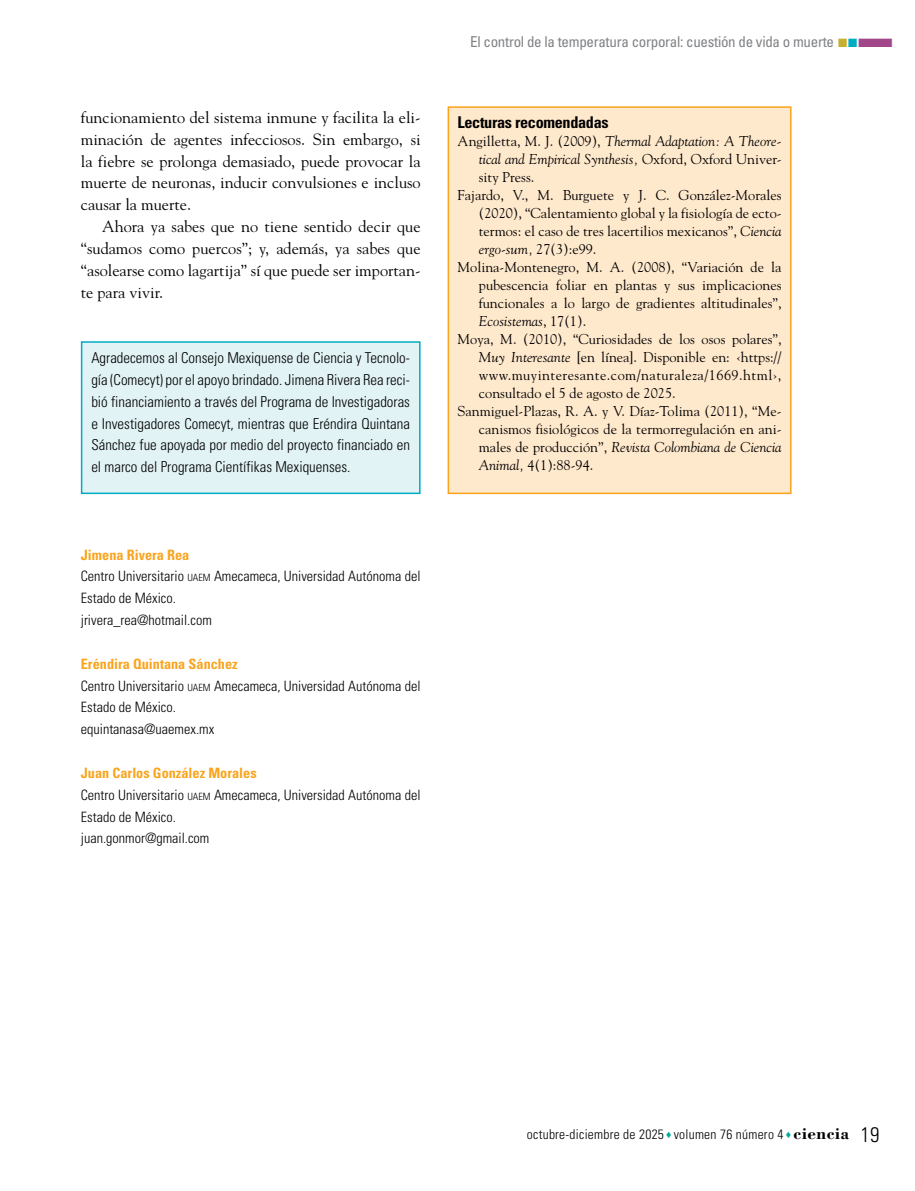
<style>
.page{position:relative;width:915px;height:1191px;background:#fff}
.page>*{position:absolute;margin:0;border:0;box-sizing:border-box;transform-origin:0 0}
.t1{font:16.2px/21.8px "Goudy Std";color:#000;text-align:justify}
.t2{font:700 condensed 16.2px "Univers LT Std";letter-spacing:-.02em;color:#000}
.t3{font:300 condensed 15px/21.8px "Univers LT Std";color:#000;text-align:justify}
.t4{font:condensed 15px "Univers LT Std";letter-spacing:-.02em;color:#808285}
.t5{font:14.25px "Goudy Std";color:#000}
.t6{font:300 condensed 14.25px/21.9px "Univers LT Std";color:#000}
.t7{font:italic 14.25px "Goudy Std";color:#000}
.t8{font:14.25px "Goudy Std";letter-spacing:.03em;color:#000}
.t9{font:300 condensed 13.5px "Univers LT Std";letter-spacing:.02em;color:#000}
.s1{font-weight:700;color:#faa41d}
.s2{font-size:10.05px}
.s3{color:#c6af31}
.s4{color:#00acc3}
.s5{color:#a2468a}
.s6{font-style:normal}
.s7{font-style:italic}
.s8{color:#00a99b}
.s9{font-family:"Bodoni Std";font-weight:700;font-stretch:normal;font-size:17.25px}
.s10{font-size:21px}
</style>
<div class="page">
<div style="left:82px;top:342px;width:337px;height:151px;background:#e2f3f6"></div>
<div style="left:81px;top:341px;width:339px;height:153px;border:2px solid #00acc3"></div>
<div style="left:448px;top:107px;width:342px;height:386px;background:#ffe9cd"></div>
<div style="left:447px;top:106px;width:344px;height:388px;border:2px solid #faa41d"></div>
<p class="t1" style="left:81px;top:106px;width:341px">funcionamiento del sistema inmune y facilita la eli&shy;minación de agentes infecciosos. Sin embargo, si la fiebre se prolonga demasiado, puede provocar la muerte de neuronas, inducir convulsiones e incluso causar la muerte.</p>
<p class="t1" style="left:81px;top:215px;width:341px;text-indent:21px">Ahora ya sabes que no tiene sentido decir que “sudamos como puercos”; y, además, ya sabes que “asolearse como lagartija” sí que puede ser importan&shy;te para vivir.</p>
<p class="t3" style="left:91px;top:347px;width:320px">Agradecemos al Consejo Mexiquense de Ciencia y Tecnolo&shy;gía (Comecyt) por el apoyo brindado. Jimena Rivera Rea reci&shy;bió financiamiento a través del Programa de Investigadoras e Investigadores Comecyt, mientras que Eréndira Quintana Sánchez fue apoyada por medio del proyecto financiado en el marco del Programa Científikas Mexiquenses.</p>
<p class="t6" style="left:81px;top:543px;width:341px"><span class="s1">Jimena Rivera Rea<br></span>Centro Universitario <span class="s2">UAEM</span> Amecameca, Universidad Autónoma del<br>Estado de México.<br>jrivera_rea@hotmail.com</p>
<p class="t6" style="left:81px;top:653px;width:341px"><span class="s1">Eréndira Quintana Sánchez<br></span>Centro Universitario <span class="s2">UAEM</span> Amecameca, Universidad Autónoma del Estado de México.<br>equintanasa@uaemex.mx</p>
<p class="t6" style="left:81px;top:762px;width:341px"><span class="s1">Juan Carlos González Morales<br></span>Centro Universitario <span class="s2">UAEM</span> Amecameca, Universidad Autónoma del Estado de México.<br>juan.gonmor@gmail.com</p>
<p class="t4" style="left:470px;top:32px;width:425px">El control de la temperatura corporal: cuestión de vida o muerte <span class="s3">■</span><span class="s4">■</span><span class="s5">■</span></p>
<p class="t2" style="left:457px;top:112px;width:152px">Lecturas recomendadas</p>
<p class="t7" style="left:457px;top:132px;width:325px"><span class="s6">Angilletta, M. J. (2009),</span> Thermal Adaptation: A Theore-</p>
<p class="t7" style="left:478px;top:150px;width:304px">tical and Empirical Synthesis, <span class="s6">Oxford, Oxford Univer-</span></p>
<p class="t5" style="left:478px;top:168px;width:57px">sity Press.</p>
<p class="t5" style="left:457px;top:186px;width:325px">Fajardo, V., M. Burguete y J. C. González-Morales</p>
<p class="t5" style="left:478px;top:204px;width:304px">(2020), “Calentamiento global y la fisiología de ecto-</p>
<p class="t5" style="left:478px;top:222px;width:304px">termos: el caso de tres lacertilios mexicanos”, <span class="s7">Ciencia</span></p>
<p class="t5" style="left:478px;top:240px;width:119px"><span class="s7">ergo</span>-<span class="s7">sum,</span> 27(3):e99.</p>
<p class="t5" style="left:457px;top:258px;width:325px">Molina-Montenegro, M. A. (2008), “Variación de la</p>
<p class="t5" style="left:478px;top:276px;width:304px">pubescencia foliar en plantas y sus implicaciones</p>
<p class="t5" style="left:478px;top:294px;width:304px">funcionales a lo largo de gradientes altitudinales”,</p>
<p class="t7" style="left:478px;top:312px;width:109px">Ecosistemas<span class="s6">, 17(1).</span></p>
<p class="t5" style="left:457px;top:330px;width:325px">Moya, M. (2010), “Curiosidades de los osos polares”,</p>
<p class="t5" style="left:478px;top:348px;width:304px"><span class="s7">Muy Interesante</span> [en línea]. Disponible en: ‹https://</p>
<p class="t8" style="left:478px;top:366px;width:304px">www.muyinteresante.com/naturaleza/1669.html›,</p>
<p class="t5" style="left:478px;top:384px;width:198px">consultado el 5 de agosto de 2025.</p>
<p class="t5" style="left:457px;top:402px;width:325px">Sanmiguel-Plazas, R. A. y V. Díaz-Tolima (2011), “Me-</p>
<p class="t5" style="left:478px;top:420px;width:304px">canismos fisiológicos de la termorregulación en ani-</p>
<p class="t7" style="left:478px;top:438px;width:304px"><span class="s6">males de producción”,</span> Revista Colombiana de Ciencia</p>
<p class="t5" style="left:478px;top:456px;width:116px"><span class="s7">Animal,</span> 4(1):88-94.</p>
<p class="t9" style="left:526px;top:1126px;width:354px">octubre-diciembre de 2025 <span class="s8">♦</span> volumen 76 número 4 <span class="s8">♦</span> <span class="s9">ciencia</span> <span class="s10">19</span></p>
</div>
